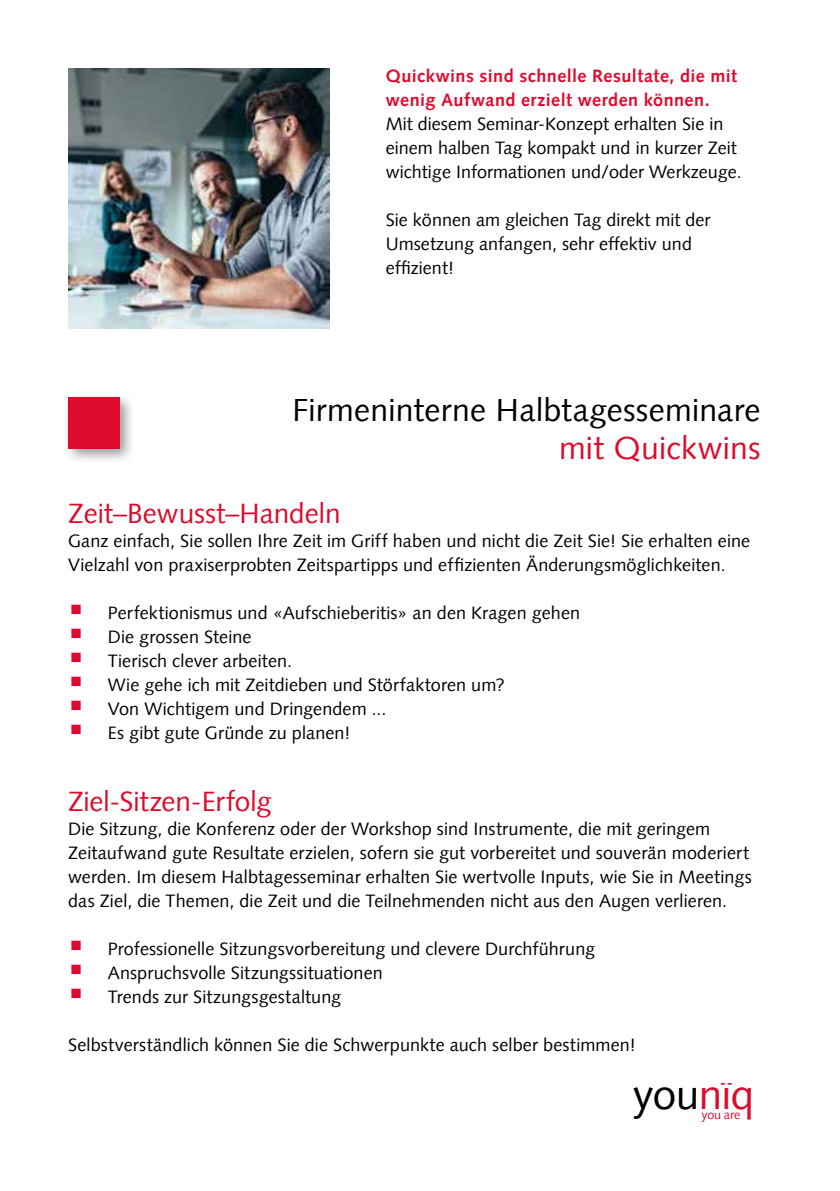
<style>
.page{position:relative;width:840px;height:1191px;background:#fff}
.page>*{position:absolute;margin:0;border:0;box-sizing:border-box;transform-origin:0 0}
.t1{font:42.2px "Syntax LT";letter-spacing:-.01em;color:#000}
.t2{font:32px "Syntax LT";letter-spacing:.005em;color:#000}
.t3{font:32px "Syntax LT";letter-spacing:.01em;color:#dd0b2c}
.t4{font:28px "Syntax LT";color:#dd0b2c}
.t5{font:18px/24px "Syntax LT";letter-spacing:.005em;color:#000}
.t6{font:700 18px/24px "Syntax LT";letter-spacing:.025em;color:#dd0b2c}
.t7{font:12.4px "Syntax LT";letter-spacing:-.015em;color:#dd0b2c}
.s1{color:#dd0b2c}
</style>
<div class="page">
<div style="left:63px;top:392px;width:72px;height:72px;background:#000;opacity:.4"></div>
<div style="left:68px;top:397px;width:51px;height:51px;background:#dd0b2c"></div>
<img style="left:68px;top:68px;width:261px;height:261px">
<p class="t6" style="left:386px;top:63px;width:352px">Quickwins sind schnelle Resultate, die mit wenig Aufwand erzielt werden können.</p>
<p class="t5" style="left:386px;top:111px;width:357px">Mit diesem Seminar-Konzept erhalten Sie in einem halben Tag kompakt und in kurzer Zeit wichtige Informationen und/oder Werkzeuge.</p>
<p class="t5" style="left:386px;top:207px;width:326px">Sie können am gleichen Tag direkt mit der<br>Umsetzung anfangen, sehr effektiv und effizient!</p>
<h2 class="t2" style="left:292px;top:391px;width:469px">Firmeninterne Halbtagesseminare</h2>
<h2 class="t3" style="left:558px;top:429px;width:203px">mit Quickwins</h2>
<h3 class="t4" style="left:68px;top:496px;width:274px">Zeit–Bewusst–Handeln</h3>
<p class="t5" style="left:68px;top:529px;width:683px">Ganz einfach, Sie sollen Ihre Zeit im Griff haben und nicht die Zeit Sie! Sie erhalten eine<br>Vielzahl von praxiserprobten Zeitspartipps und effizienten Änderungsmöglichkeiten.</p>
<p class="t5" style="left:108px;top:601px;width:473px">Perfektionismus und «Aufschieberitis» an den Kragen gehen Die grossen Steine<br>Tierisch clever arbeiten.<br>Wie gehe ich mit Zeitdieben und Störfaktoren um?<br>Von Wichtigem und Dringendem ...<br>Es gibt gute Gründe zu planen!</p>
<h3 class="t4" style="left:68px;top:784px;width:205px">Ziel-Sitzen-Erfolg</h3>
<p class="t5" style="left:68px;top:817px;width:684px">Die Sitzung, die Konferenz oder der Workshop sind Instrumente, die mit geringem Zeitaufwand gute Resultate erzielen, sofern sie gut vorbereitet und souverän moderiert werden. Im diesem Halbtagesseminar erhalten Sie wertvolle Inputs, wie Sie in Meetings das Ziel, die Themen, die Zeit und die Teilnehmenden nicht aus den Augen verlieren.</p>
<p class="t5" style="left:108px;top:937px;width:488px">Professionelle Sitzungsvorbereitung und clevere Durchführung<br>Anspruchsvolle Sitzungssituationen<br>Trends zur Sitzungsgestaltung</p>
<p class="t5" style="left:68px;top:1033px;width:569px">Selbstverständlich können Sie die Schwerpunkte auch selber bestimmen!</p>
<h1 class="t1" style="left:632px;top:1069px;width:123px">you<span class="s1">nïq</span></h1>
<p class="t7" style="left:701px;top:1107px;width:40px">you are</p>
</div>
